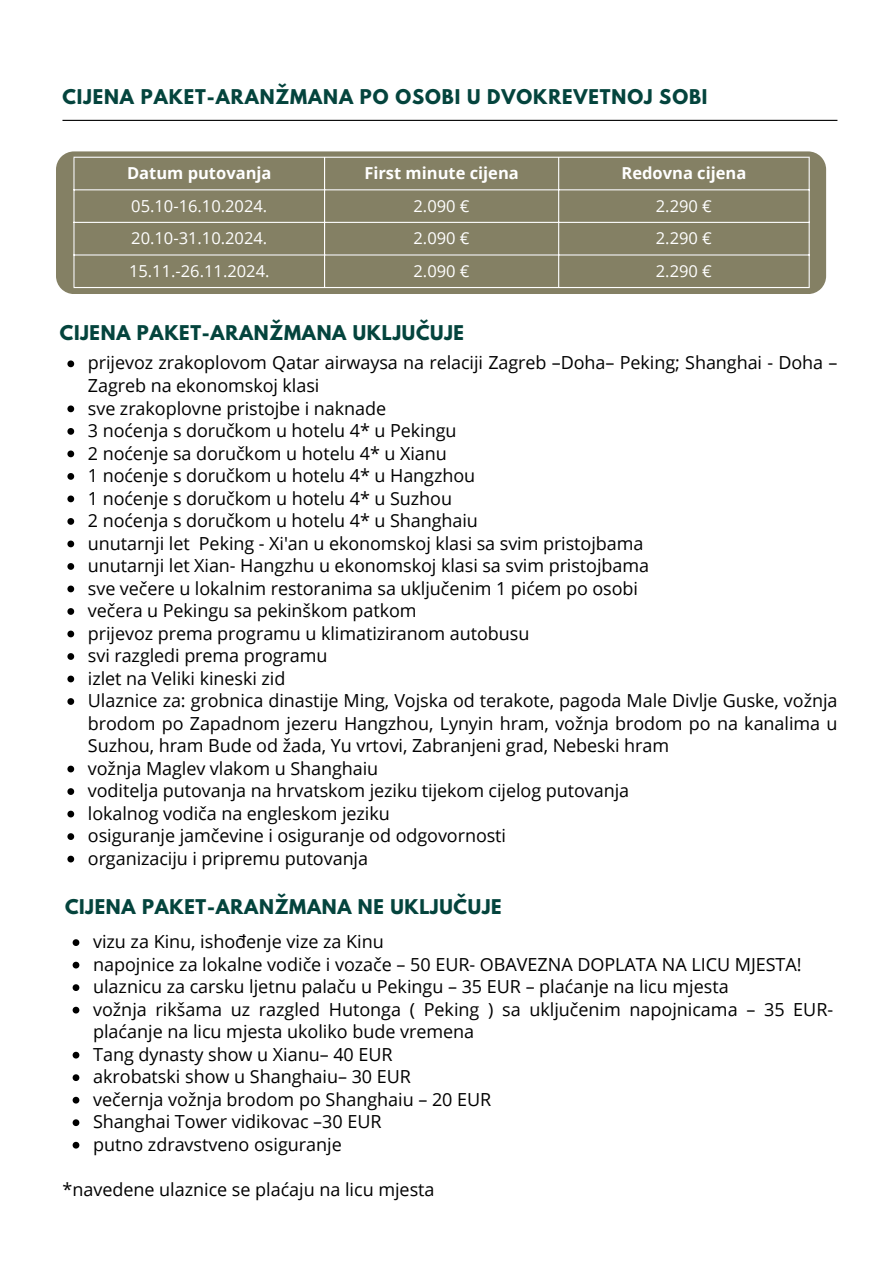
<style>
.page{position:relative;width:894px;height:1264px;background:#fff}
.page>*{position:absolute;margin:0;border:0;box-sizing:border-box;transform-origin:0 0}
.t1{font:18px/22.5px "Open Sans";letter-spacing:-.005em;color:#000}
.t2{font:700 18px "League Spartan";letter-spacing:.04em;color:#04443d}
.t3{font:16.5px "Open Sans";color:#fff}
.t4{font:700 16.5px "Open Sans";color:#fff}
</style>
<div class="page">
<svg style="left:67px;top:360px;width:7px;height:7px"></svg>
<svg style="left:67px;top:405px;width:7px;height:7px"></svg>
<svg style="left:67px;top:428px;width:7px;height:7px"></svg>
<svg style="left:67px;top:450px;width:7px;height:7px"></svg>
<svg style="left:67px;top:473px;width:7px;height:7px"></svg>
<svg style="left:67px;top:495px;width:7px;height:7px"></svg>
<svg style="left:67px;top:518px;width:7px;height:7px"></svg>
<svg style="left:67px;top:540px;width:7px;height:7px"></svg>
<svg style="left:67px;top:563px;width:7px;height:7px"></svg>
<svg style="left:67px;top:585px;width:7px;height:7px"></svg>
<svg style="left:67px;top:608px;width:7px;height:7px"></svg>
<svg style="left:67px;top:630px;width:7px;height:7px"></svg>
<svg style="left:67px;top:653px;width:7px;height:7px"></svg>
<svg style="left:67px;top:675px;width:7px;height:7px"></svg>
<svg style="left:67px;top:698px;width:7px;height:7px"></svg>
<svg style="left:67px;top:765px;width:7px;height:7px"></svg>
<svg style="left:67px;top:788px;width:7px;height:7px"></svg>
<svg style="left:67px;top:810px;width:7px;height:7px"></svg>
<svg style="left:67px;top:833px;width:7px;height:7px"></svg>
<svg style="left:67px;top:855px;width:7px;height:7px"></svg>
<hr style="left:62px;top:120px;width:775px;height:1px;background:#000">
<svg style="left:73px;top:939px;width:6px;height:7px"></svg>
<svg style="left:73px;top:961px;width:6px;height:7px"></svg>
<svg style="left:73px;top:984px;width:6px;height:7px"></svg>
<svg style="left:73px;top:1006px;width:6px;height:7px"></svg>
<svg style="left:73px;top:1051px;width:6px;height:7px"></svg>
<svg style="left:73px;top:1074px;width:6px;height:7px"></svg>
<svg style="left:73px;top:1096px;width:6px;height:7px"></svg>
<svg style="left:73px;top:1119px;width:6px;height:7px"></svg>
<svg style="left:73px;top:1141px;width:6px;height:7px"></svg>
<svg style="left:56px;top:151px;width:769px;height:143px;fill:#848064"></svg>
<div style="left:75px;top:158px;width:733px;height:129px;background:#848064"></div>
<hr style="left:73px;top:158px;width:2px;height:129px;background:#fff">
<hr style="left:324px;top:158px;width:1px;height:129px;background:#fff">
<hr style="left:558px;top:158px;width:1px;height:129px;background:#fff">
<hr style="left:808px;top:158px;width:1px;height:129px;background:#fff">
<hr style="left:73px;top:157px;width:736px;height:1px;background:#fff">
<hr style="left:73px;top:189px;width:736px;height:1px;background:#fff">
<hr style="left:73px;top:222px;width:736px;height:1px;background:#fff">
<hr style="left:73px;top:254px;width:736px;height:1px;background:#fff">
<hr style="left:73px;top:287px;width:736px;height:1px;background:#fff">
<p class="t2" style="left:62px;top:88px;width:646px">CIJENA PAKET-ARANŽMANA PO OSOBI U DVOKREVETNOJ SOBI</p>
<p class="t4" style="left:127px;top:161px;width:146px">Datum putovanja</p>
<p class="t4" style="left:364px;top:161px;width:156px">First minute cijena</p>
<p class="t4" style="left:621px;top:161px;width:126px">Redovna cijena</p>
<p class="t3" style="left:131px;top:194px;width:137px">05.10-16.10.2024.</p>
<p class="t3" style="left:413px;top:194px;width:58px">2.090 €</p>
<p class="t3" style="left:655px;top:194px;width:58px">2.290 €</p>
<p class="t3" style="left:131px;top:227px;width:137px">20.10-31.10.2024.</p>
<p class="t3" style="left:413px;top:227px;width:58px">2.090 €</p>
<p class="t3" style="left:655px;top:227px;width:58px">2.290 €</p>
<p class="t3" style="left:129px;top:259px;width:142px">15.11.-26.11.2024.</p>
<p class="t3" style="left:413px;top:259px;width:58px">2.090 €</p>
<p class="t3" style="left:655px;top:259px;width:58px">2.290 €</p>
<p class="t2" style="left:60px;top:323px;width:405px">CIJENA PAKET-ARANŽMANA UKLJUČUJE</p>
<p class="t1" style="left:88px;top:351px;width:750px">prijevoz zrakoplovom Qatar airwaysa na relaciji Zagreb –Doha– Peking; Shanghai - Doha – Zagreb na ekonomskoj klasi<br>sve zrakoplovne pristojbe i naknade<br>3 noćenja s doručkom u hotelu 4* u Pekingu<br>2 noćenje sa doručkom u hotelu 4* u Xianu<br>1 noćenje s doručkom u hotelu 4* u Hangzhou<br>1 noćenje s doručkom u hotelu 4* u Suzhou<br>2 noćenja s doručkom u hotelu 4* u Shanghaiu<br>unutarnji let Peking - Xi'an u ekonomskoj klasi sa svim pristojbama<br>unutarnji let Xian- Hangzhu u ekonomskoj klasi sa svim pristojbama<br>sve večere u lokalnim restoranima sa uključenim 1 pićem po osobi<br>večera u Pekingu sa pekinškom patkom<br>prijevoz prema programu u klimatiziranom autobusu<br>svi razgledi prema programu<br>izlet na Veliki kineski zid<br>Ulaznice za: grobnica dinastije Ming, Vojska od terakote, pagoda Male Divlje Guske, vožnja brodom po Zapadnom jezeru Hangzhou, Lynyin hram, vožnja brodom po na kanalima u Suzhou, hram Bude od žada, Yu vrtovi, Zabranjeni grad, Nebeski hram<br>vožnja Maglev vlakom u Shanghaiu<br>voditelja putovanja na hrvatskom jeziku tijekom cijelog putovanja<br>lokalnog vodiča na engleskom jeziku<br>osiguranje jamčevine i osiguranje od odgovornosti<br>organizaciju i pripremu putovanja</p>
<p class="t2" style="left:65px;top:897px;width:438px">CIJENA PAKET-ARANŽMANA NE UKLJUČUJE</p>
<p class="t1" style="left:93px;top:930px;width:741px">vizu za Kinu, ishođenje vize za Kinu<br>napojnice za lokalne vodiče i vozače – 50 EUR- OBAVEZNA DOPLATA NA LICU MJESTA! ulaznicu za carsku ljetnu palaču u Pekingu – 35 EUR – plaćanje na licu mjesta<br>vožnja rikšama uz razgled Hutonga ( Peking ) sa uključenim napojnicama – 35 EUR&shy;plaćanje na licu mjesta ukoliko bude vremena<br>Tang dynasty show u Xianu– 40 EUR<br>akrobatski show u Shanghaiu– 30 EUR<br>večernja vožnja brodom po Shanghaiu – 20 EUR<br>Shanghai Tower vidikovac –30 EUR<br>putno zdravstveno osiguranje</p>
<p class="t1" style="left:62px;top:1177px;width:373px">*navedene ulaznice se plaćaju na licu mjesta</p>
</div>
